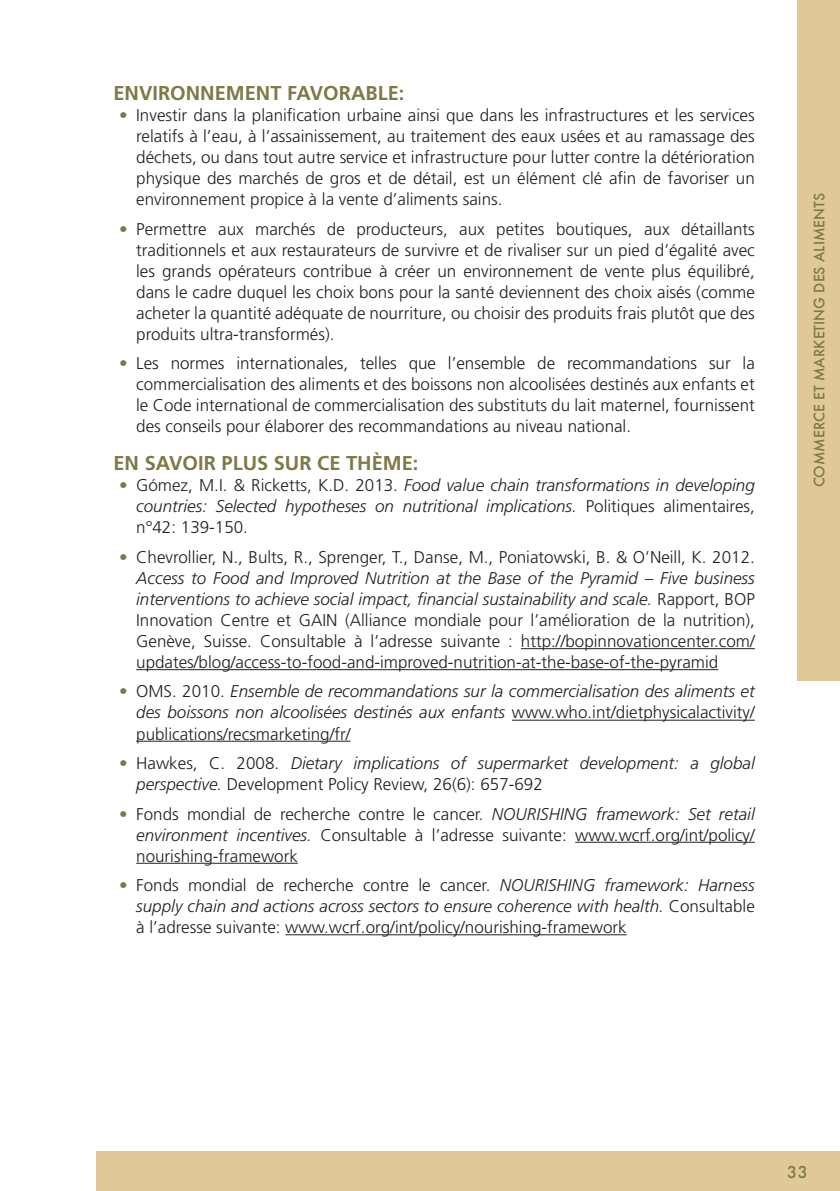
<style>
.page{position:relative;width:840px;height:1191px;background:#fff}
.page>*{position:absolute;margin:0;border:0;box-sizing:border-box;transform-origin:0 0}
.TITOLO_03{font:700 20px "Frutiger LT Std";color:#7d7a48}
.t1{font:300 17px/21px "Frutiger LT Std";color:#231f20;text-align:justify}
.t2{font:italic 300 17px/21px "Frutiger LT Std";color:#231f20;text-align:justify}
.t3{font:500 16px "Futura";color:#7d7a48}
.t4{font:500 14px "Futura";color:#7d7a48}
.s1{color:#7d7a48}
.s2{font-style:normal;color:#7d7a48}
.s3{font-style:normal}
.s4{font-style:italic}
</style>
<div class="page">
<div style="left:96px;top:1151px;width:743px;height:40px;background:#e1c898"></div>
<div style="left:797px;top:0;width:42px;height:680px;background:#e1c898"></div>
<hr style="left:520px;top:648px;width:234px;height:1px;background:#231f20">
<hr style="left:136px;top:669px;width:582px;height:1px;background:#231f20">
<hr style="left:511px;top:720px;width:243px;height:1px;background:#231f20">
<hr style="left:136px;top:741px;width:214px;height:1px;background:#231f20">
<hr style="left:575px;top:842px;width:179px;height:1px;background:#231f20">
<hr style="left:136px;top:863px;width:162px;height:1px;background:#231f20">
<hr style="left:285px;top:934px;width:341px;height:1px;background:#231f20">
<p class="TITOLO_03" style="left:113px;top:81px;width:292px">ENVIRONNEMENT FAVORABLE:</p>
<p class="t1" style="left:136px;top:105px;width:620px;text-indent:-17px"><span class="s1">•</span> Investir dans la planification urbaine ainsi que dans les infrastructures et les services relatifs à l’eau, à l’assainissement, au traitement des eaux usées et au ramassage des déchets, ou dans tout autre service et infrastructure pour lutter contre la détérioration physique des marchés de gros et de détail, est un élément clé afin de favoriser un environnement propice à la vente d’aliments sains.</p>
<p class="t1" style="left:136px;top:218px;width:620px;text-indent:-17px"><span class="s1">•</span> Permettre aux marchés de producteurs, aux petites boutiques, aux détaillants traditionnels et aux restaurateurs de survivre et de rivaliser sur un pied d’égalité avec les grands opérateurs contribue à créer un environnement de vente plus équilibré, dans le cadre duquel les choix bons pour la santé deviennent des choix aisés (comme acheter la quantité adéquate de nourriture, ou choisir des produits frais plutôt que des produits ultra-transformés).</p>
<p class="t1" style="left:136px;top:353px;width:620px;text-indent:-17px"><span class="s1">•</span> Les normes internationales, telles que l’ensemble de recommandations sur la commercialisation des aliments et des boissons non alcoolisées destinés aux enfants et le Code international de commercialisation des substituts du lait maternel, fournissent des conseils pour élaborer des recommandations au niveau national.</p>
<p class="TITOLO_03" style="left:113px;top:452px;width:306px">EN SAVOIR PLUS SUR CE THÈME:</p>
<p class="t2" style="left:136px;top:475px;width:619px;text-indent:-17px"><span class="s2">•</span> <span class="s3">Gómez, M.I. &amp; Ricketts, K.D. 2013.</span> Food value chain transformations in developing countries: Selected hypotheses on nutritional implications. <span class="s3">Politiques alimentaires, n°42: 139-150.</span></p>
<p class="t1" style="left:136px;top:547px;width:620px;text-indent:-17px"><span class="s1">•</span> Chevrollier, N., Bults, R., Sprenger, T., Danse, M., Poniatowski, B. &amp; O’Neill, K. 2012.<br><span class="s4">Access to Food and Improved Nutrition at the Base of the Pyramid – Five business interventions to achieve social impact, financial sustainability and scale.</span> Rapport, BOP Innovation Centre et GAIN (Alliance mondiale pour l’amélioration de la nutrition), Genève, Suisse. Consultable à l’adresse suivante : http://bopinnovationcenter.com/ updates/blog/access-to-food-and-improved-nutrition-at-the-base-of-the-pyramid</p>
<p class="t2" style="left:136px;top:681px;width:619px;text-indent:-17px"><span class="s2">•</span> <span class="s3">OMS. 2010.</span> Ensemble de recommandations sur la commercialisation des aliments et des boissons non alcoolisées destinés aux enfants <span class="s3">www.who.int/dietphysicalactivity/ publications/recsmarketing/fr/</span></p>
<p class="t2" style="left:136px;top:753px;width:619px;text-indent:-17px"><span class="s2">•</span> <span class="s3">Hawkes, C. 2008.</span> Dietary implications of supermarket development: a global perspective. <span class="s3">Development Policy Review, 26(6): 657-692</span></p>
<p class="t1" style="left:136px;top:803px;width:619px;text-indent:-17px"><span class="s1">•</span> Fonds mondial de recherche contre le cancer. <span class="s4">NOURISHING framework: Set retail environment incentives.</span> Consultable à l’adresse suivante: www.wcrf.org/int/policy/ nourishing-framework</p>
<p class="t1" style="left:136px;top:875px;width:619px;text-indent:-17px"><span class="s1">•</span> Fonds mondial de recherche contre le cancer. <span class="s4">NOURISHING framework: Harness supply chain and actions across sectors to ensure coherence with health.</span> Consultable à l’adresse suivante: www.wcrf.org/int/policy/nourishing-framework</p>
<p class="t4" style="left:809px;top:487px;width:296px;rotate:-90deg">COMMERCE ET MARKETING DES ALIMENTS</p>
<p class="t3" style="left:786px;top:1160px;width:22px">33</p>
</div>
